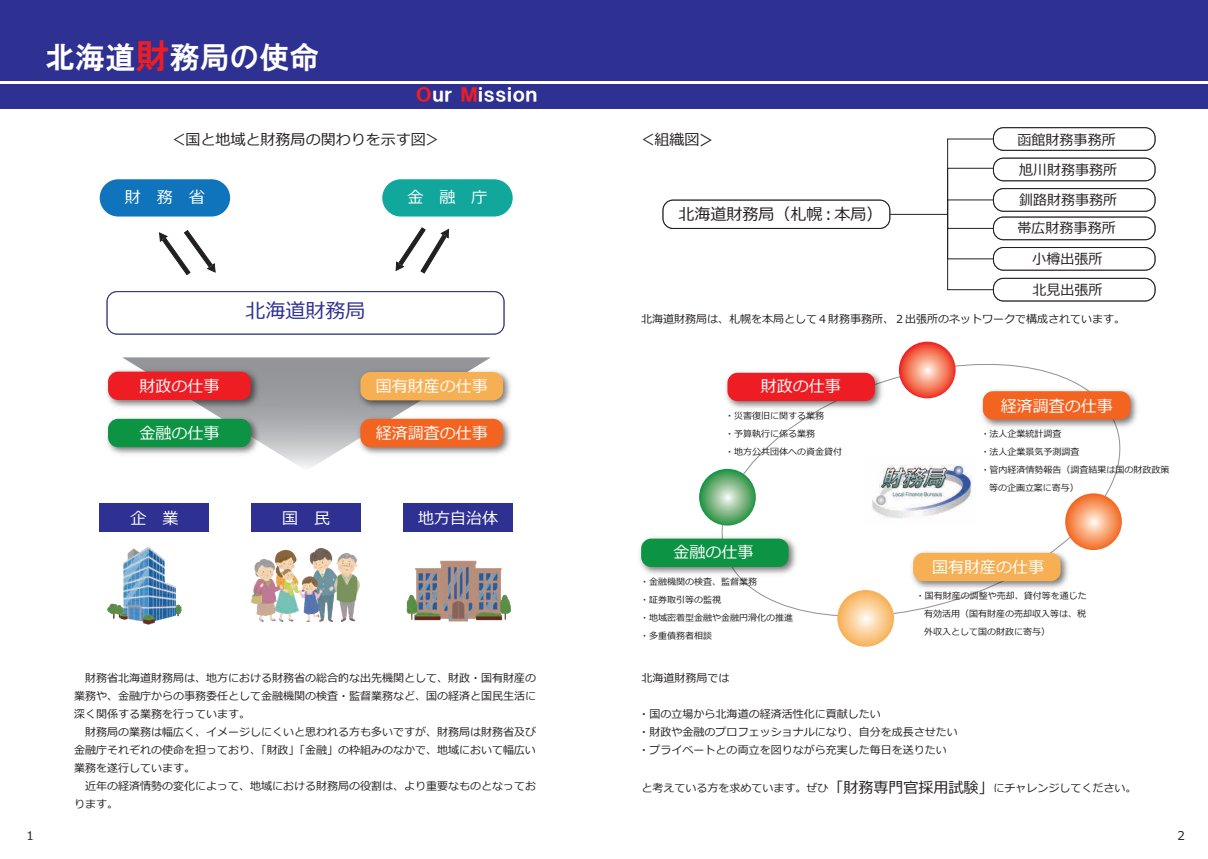
<style>
.page{position:relative;width:1208px;height:859px;background:#fff}
.page>*{position:absolute;margin:0;border:0;box-sizing:border-box;transform-origin:0 0}
.t1{font:30px "HG Gothic E";color:#fff}
.t2{font:20px "Meiryo";color:#2e3092}
.t3{font:18px "HGP Soei Kakugothic UB";color:#fff;scale:1.33 1}
.t4{font:16px "Meiryo";color:#fff}
.t5{font:16px "Meiryo";color:#231f20}
.t6{font:15px "Meiryo";color:#231f20}
.t7{font:14px/30px "Meiryo";color:#231f20;text-align:justify}
.t8{font:12px "Meiryo";color:#231f20}
.t9{font:11px/18px "Meiryo";color:#231f20}
.t10{font:9px/18px "Meiryo";color:#231f20}
.s1{font-size:34px;color:#ee1d23}
.s2{color:#ee1d23}
.s3{font-size:16px}
.s4{font-size:15px}
</style>
<div class="page">
<div style="left:0;top:0;width:1208px;height:108px;background:#2e3092"></div>
<svg style="left:722px;top:364px;width:398px;height:252px"></svg>
<svg style="left:122px;top:357px;width:369px;height:110px"></svg>
<svg style="left:699px;top:469px;width:57px;height:56px;background:#6cb17a"></svg>
<svg style="left:899px;top:342px;width:56px;height:56px;background:#f3755d"></svg>
<svg style="left:837px;top:590px;width:57px;height:57px;background:#f9c98b"></svg>
<svg style="left:1065px;top:493px;width:56px;height:57px;background:#f69865"></svg>
<img style="left:864px;top:457px;width:113px;height:66px">
<svg style="left:159px;top:230px;width:57px;height:45px"></svg>
<svg style="left:395px;top:227px;width:54px;height:47px"></svg>
<img style="left:252px;top:549px;width:108px;height:72px">
<img style="left:107px;top:546px;width:75px;height:79px">
<img style="left:406px;top:560px;width:105px;height:62px">
<div style="left:100px;top:179px;width:130px;height:38px;background:#1074bc;border-radius:19px"></div>
<div style="left:382px;top:179px;width:131px;height:38px;background:#12a79d;border-radius:19px"></div>
<div style="left:662px;top:200px;width:228px;height:29px;border:1px solid #231f20;border-radius:10px"></div>
<div style="left:993px;top:127px;width:162px;height:24px;border:1px solid #231f20;border-radius:10px"></div>
<div style="left:993px;top:158px;width:162px;height:23px;border:1px solid #231f20;border-radius:10px"></div>
<div style="left:947px;top:168px;width:47px;height:91px;border:1px solid #231f20"></div>
<div style="left:947px;top:199px;width:47px;height:30px;border:1px solid #231f20"></div>
<div style="left:993px;top:188px;width:162px;height:24px;border:1px solid #231f20;border-radius:10px"></div>
<div style="left:993px;top:217px;width:162px;height:23px;border:1px solid #231f20;border-radius:10px"></div>
<div style="left:993px;top:247px;width:162px;height:24px;border:1px solid #231f20;border-radius:10px"></div>
<div style="left:993px;top:278px;width:162px;height:23px;border:1px solid #231f20;border-radius:10px"></div>
<div style="left:947px;top:139px;width:47px;height:151px;border:1px solid #231f20"></div>
<hr style="left:890px;top:214px;width:57px;height:1px;background:#231f20">
<img style="left:907px;top:547px;width:165px;height:46px">
<div style="left:913px;top:553px;width:147px;height:28px;background:#f6af52;border-radius:10px"></div>
<img style="left:722px;top:367px;width:164px;height:46px">
<div style="left:727px;top:373px;width:148px;height:28px;background:#ee1d23;border-radius:10px"></div>
<img style="left:977px;top:385px;width:160px;height:46px">
<div style="left:983px;top:391px;width:147px;height:29px;background:#f36421;border-radius:10px"></div>
<img style="left:639px;top:533px;width:161px;height:45px">
<div style="left:641px;top:539px;width:147px;height:28px;background:#0d9344;border-radius:10px"></div>
<img style="left:354px;top:366px;width:157px;height:93px">
<div style="left:360px;top:372px;width:143px;height:28px;background:#f6af52;border-radius:10px"></div>
<img style="left:107px;top:366px;width:155px;height:45px">
<div style="left:108px;top:372px;width:143px;height:28px;background:#ee1d23;border-radius:10px"></div>
<div style="left:360px;top:419px;width:143px;height:28px;background:#f36421;border-radius:10px"></div>
<img style="left:107px;top:413px;width:155px;height:46px">
<div style="left:108px;top:419px;width:143px;height:28px;background:#0d9344;border-radius:10px"></div>
<div style="left:99px;top:504px;width:110px;height:28px;background:#2e3092"></div>
<div style="left:403px;top:503px;width:110px;height:29px;background:#2e3092"></div>
<div style="left:251px;top:504px;width:110px;height:28px;background:#2e3092"></div>
<div style="left:107px;top:291px;width:397px;height:44px;border:1px solid #2e3092;border-radius:10px"></div>
<hr style="left:0;top:81px;width:1208px;height:3px;background:#fff">
<h1 class="t1" style="left:45px;top:42px;width:275px">北海道<span class="s1">財</span>務局の使命</h1>
<h3 class="t3" style="left:416px;top:85px;width:93px"><span class="s2">O</span>ur <span class="s2">M</span>ission</h3>
<h3 class="t6" style="left:171px;top:129px;width:271px">＜国と地域と財務局の関わりを示す図＞</h3>
<h3 class="t4" style="left:125px;top:186px;width:82px">財　務　省</h3>
<h3 class="t4" style="left:407px;top:186px;width:81px">金　融　庁</h3>
<h2 class="t2" style="left:245px;top:297px;width:121px">北海道財務局</h2>
<h3 class="t4" style="left:139px;top:375px;width:81px">財政の仕事</h3>
<h3 class="t4" style="left:376px;top:375px;width:113px">国有財産の仕事</h3>
<h3 class="t4" style="left:139px;top:422px;width:81px">金融の仕事</h3>
<h3 class="t4" style="left:376px;top:422px;width:113px">経済調査の仕事</h3>
<h3 class="t4" style="left:130px;top:507px;width:49px">企　業</h3>
<h3 class="t4" style="left:282px;top:507px;width:49px">国　民</h3>
<h3 class="t4" style="left:418px;top:507px;width:81px">地方自治体</h3>
<p class="t9" style="left:74px;top:669px;width:463px;text-indent:11px">財務省北海道財務局は、地方における財務省の総合的な出先機関として、財政・国有財産の業務や、金融庁からの事務委任として金融機関の検査・監督業務など、国の経済と国民生活に深く関係する業務を行っています。<br>　財務局の業務は幅広く、イメージしにくいと思われる方も多いですが、財務局は財務省及び金融庁それぞれの使命を担っており、「財政」「金融」の枠組みのなかで、地域において幅広い業務を遂行しています。<br>　近年の経済情勢の変化によって、地域における財務局の役割は、より重要なものとなっております。</p>
<h3 class="t6" style="left:639px;top:129px;width:77px">＜組織図<span class="s3">＞</span></h3>
<h3 class="t5" style="left:678px;top:203px;width:205px">北海道財務局（札幌︓本局）</h3>
<p class="t7" style="left:1017px;top:125px;width:101px">函館財務事務所旭川財務事務所釧路財務事務所</p>
<p class="t7" style="left:1017px;top:214px;width:99px;line-height:30.6px;text-align:center">帯広財務事務所小樽出張所</p>
<p class="t7" style="left:1032px;top:275px;width:71px">北見出張所</p>
<p class="t9" style="left:641px;top:311px;width:486px">北海道財務局は、札幌を本局として４財務事務所、２出張所のネットワークで構成されています。</p>
<h3 class="t4" style="left:761px;top:375px;width:81px">財政の仕事</h3>
<p class="t10" style="left:725px;top:407px;width:118px">・災害復旧に関する業務<br>・予算執行に係る業務<br>・地方公共団体への資金貸付</p>
<h3 class="t4" style="left:673px;top:541px;width:81px">金融の仕事</h3>
<p class="t10" style="left:640px;top:573px;width:154px">・金融機関の検査、監督業務<br>・証券取引等の監視<br>・地域密着型金融や金融円滑化の推進・多重債務者相談</p>
<h3 class="t4" style="left:1000px;top:395px;width:113px">経済調査の仕事</h3>
<p class="t10" style="left:980px;top:426px;width:82px">・法人企業統計調査</p>
<p class="t10" style="left:980px;top:444px;width:100px">・法人企業景気予測調査</p>
<p class="t10" style="left:980px;top:462px;width:190px">・管内経済情勢報告（調査結果は国の財政政策</p>
<p class="t10" style="left:989px;top:480px;width:91px">等の企画立案に寄与）</p>
<h3 class="t4" style="left:932px;top:556px;width:114px">国有財産の仕事</h3>
<p class="t10" style="left:924px;top:587px;width:164px;text-align:justify;text-indent:-8px">・国有財産の調整や売却、貸付等を通じた有効活用（国有財産の売却収入等は、税外収入として国の財政に寄与）</p>
<p class="t9" style="left:641px;top:669px;width:89px">北海道財務局では</p>
<p class="t9" style="left:638px;top:705px;width:320px">・国の立場から北海道の経済活性化に貢献したい<br>・財政や金融のプロフェッショナルになり、自分を成長させたい・プライベートとの両立を図りながら充実した毎日を送りたい</p>
<p class="t9" style="left:641px;top:779px;width:496px">と考えている方を求めています。ぜひ<span class="s4">「財務専門官採用試験」</span>にチャレンジしてください。</p>
<p class="t8" style="left:27px;top:827px;width:9px">1</p>
<p class="t8" style="left:1177px;top:827px;width:9px">2</p>
</div>
